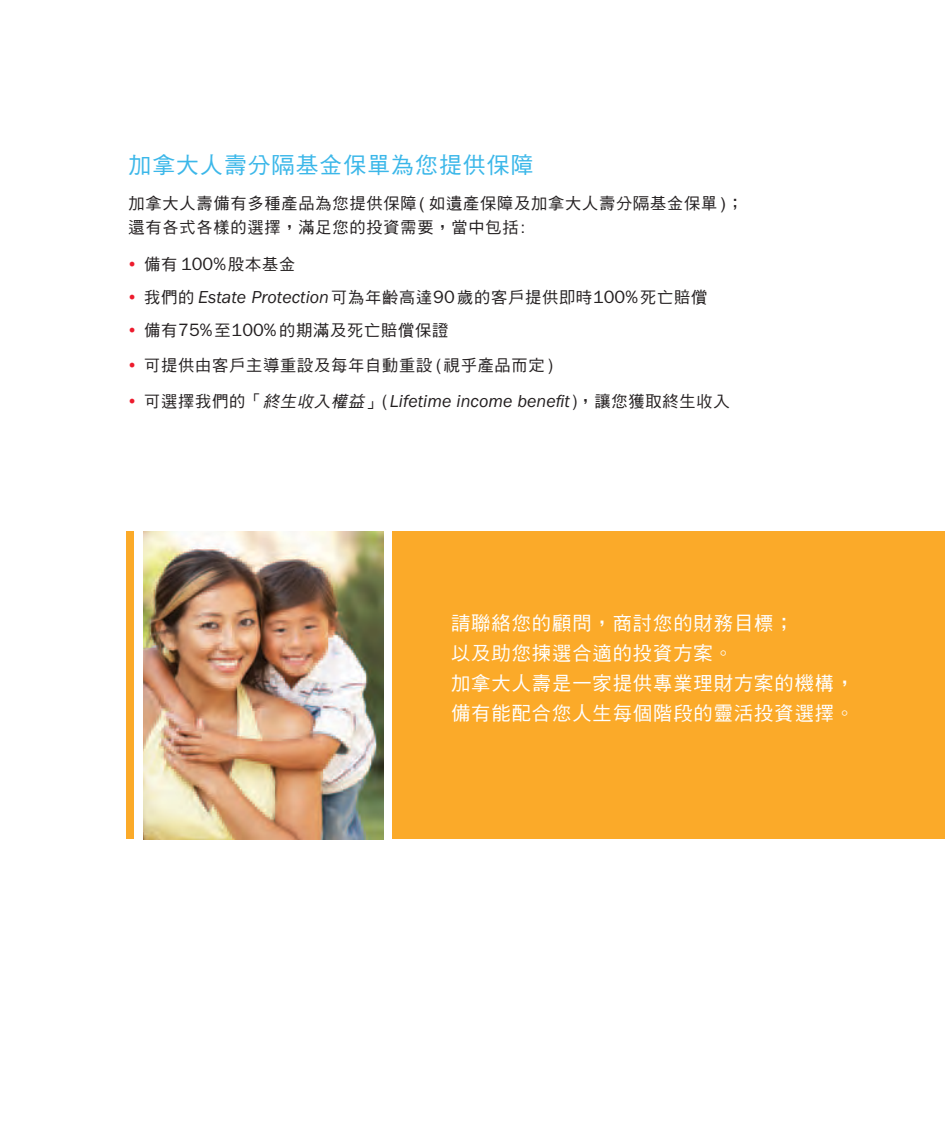
<style>
.page{position:relative;width:945px;height:1134px;background:#fff}
.page>*{position:absolute;margin:0;border:0;box-sizing:border-box;transform-origin:0 0}
.t1{font:22.75px "DF Hei Md HK BF";letter-spacing:.05em;color:#3bb7e9}
.t2{font:19.25px/29.8px "DF Hei Md HK BF";letter-spacing:.05em;color:#fff}
.t3{font:italic 17.85px "ITC Franklin Gothic Std";color:#231f20}
.t4{font:16.1px/33.1px "DF Hei Md HK BF";letter-spacing:.05em;color:#231f20}
.s1{font-family:"Franklin Gothic";font-size:17.85px}
.s2{font-family:"ITC Franklin Gothic Std";font-style:italic;font-size:17.85px}
.s3{font-family:"DF Hei Md HK BF";font-style:normal;font-size:16.1px}
.s4{font-family:"DF Hei Md HK BF";font-size:16.1px}
.s5{font-family:"Franklin Gothic";font-style:normal}
</style>
<div class="page">
<div style="left:126px;top:532px;width:8px;height:307px;background:#fbaa29"></div>
<img style="left:144px;top:532px;width:239px;height:307px">
<div style="left:393px;top:532px;width:552px;height:307px;background:#fbaa29"></div>
<h1 class="t1" style="left:129px;top:153px;width:406px">加拿大人壽分隔基金保單為您提供保障</h1>
<p class="t4" style="left:129px;top:191px;width:616px;line-height:24.5px">加拿大人壽備有多種產品為您提供保障 ( 如遺產保障及加拿大人壽分隔基金保單 )；還有各式各樣的選擇，滿足您的投資需要，當中包括 :</p>
<p class="t4" style="left:144px;top:248px;width:565px">備有 <span class="s1">100%</span>股本基金<br>我們的 <span class="s2">Estate Protection</span>可為年齡高達<span class="s1">90</span>歲的客戶提供即時<span class="s1">100%</span>死亡賠償備有<span class="s1">75%</span>至<span class="s1">100%</span> 的期滿及死亡賠償保證</p>
<p class="t4" style="left:144px;top:350px;width:411px">可提供由客戶主導重設及每年自動重設 <span class="s1">(</span>視乎產品而定 <span class="s1">)</span></p>
<p class="t3" style="left:144px;top:391px;width:587px"><span class="s3">可選擇我們的「</span><span class="s4">終生收入權益</span><span class="s3">」</span><span class="s5">(</span>Lifetime income benefit<span class="s5">)</span><span class="s3">，讓您獲取終生收入</span></p>
<p class="t2" style="left:451px;top:609px;width:405px">請聯絡您的顧問，商討您的財務目標；<br>以及助您揀選合適的投資方案。<br>加拿大人壽是一家提供專業理財方案的機構，備有能配合您人生每個階段的靈活投資選擇。</p>
</div>
